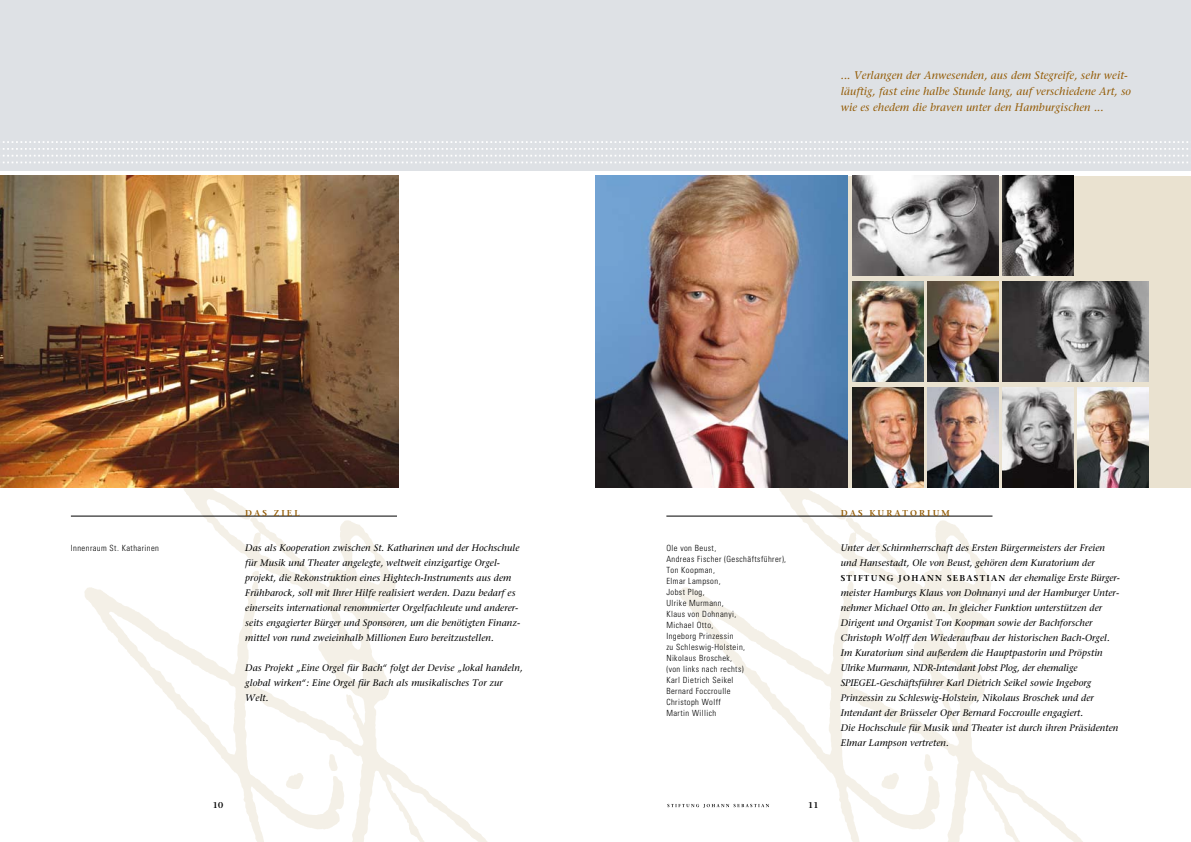
<style>
.page{position:relative;width:1191px;height:842px;background:#fff}
.page>*{position:absolute;margin:0;border:0;box-sizing:border-box;transform-origin:0 0}
.t1{font:italic 11px/16px "Stone Serif";letter-spacing:.01em;color:#945c06}
.t2{font:italic 9.5px/15px "Stone Serif";letter-spacing:.01em;color:#000}
.t3{font:300 condensed 8.5px/11px "Univers LT";letter-spacing:.05em;color:#000}
.t4{font:600 8.5px "Stone Serif";color:#000}
.t5{font:600 8.5px "Stone Serif";letter-spacing:.25em;color:#945c06}
</style>
<div class="page">
<svg style="left:679px;top:488px;width:404px;height:354px"></svg>
<svg style="left:84px;top:488px;width:403px;height:354px"></svg>
<svg style="left:0;top:170px;width:1191px;height:6px"></svg>
<div style="left:595px;top:176px;width:596px;height:312px;background:#eae2d0"></div>
<div style="left:0;top:0;width:595px;height:170px;background:#dee1e5"></div>
<hr style="left:71px;top:516px;width:326px;height:1px;background:#000">
<img style="left:0;top:176px;width:399px;height:312px">
<div style="left:595px;top:0;width:596px;height:170px;background:#dee1e5"></div>
<hr style="left:666px;top:516px;width:326px;height:1px;background:#000">
<img style="left:1002px;top:282px;width:146px;height:100px">
<img style="left:852px;top:176px;width:146px;height:100px">
<img style="left:595px;top:176px;width:252px;height:312px">
<img style="left:927px;top:387px;width:71px;height:101px">
<img style="left:852px;top:387px;width:71px;height:101px">
<img style="left:927px;top:282px;width:71px;height:100px">
<img style="left:852px;top:282px;width:71px;height:100px">
<img style="left:1002px;top:176px;width:71px;height:100px">
<img style="left:1002px;top:387px;width:71px;height:101px">
<img style="left:1077px;top:387px;width:71px;height:101px">
<svg style="left:3px;top:141px;width:1185px;height:22px"></svg>
<svg style="left:667px;top:804px;width:102px;height:4px"></svg>
<p class="t1" style="left:840px;top:68px;width:292px">... Verlangen der Anwesenden, aus dem Stegreife, sehr weit&shy;läuftig, fast eine halbe Stunde lang, auf verschiedene Art, so wie es ehedem die braven unter den Hamburgischen ...</p>
<p class="t3" style="left:71px;top:542px;width:90px">Innenraum St. Katharinen</p>
<p class="t5" style="left:245px;top:508px;width:56px">DAS ZIEL</p>
<p class="t2" style="left:245px;top:541px;width:276px">Das als Kooperation zwischen St. Katharinen und der Hochschule für Musik und Theater angelegte, weltweit einzigartige Orgel&shy;projekt, die Rekonstruktion eines Hightech-Instruments aus dem Frühbarock, soll mit Ihrer Hilfe realisiert werden. Dazu bedarf es einerseits international renommierter Orgelfachleute und anderer&shy;seits engagierter Bürger und Sponsoren, um die benötigten Finanz&shy;mittel von rund zweieinhalb Millionen Euro bereitzustellen.</p>
<p class="t2" style="left:245px;top:661px;width:279px">Das Projekt „Eine Orgel für Bach“ folgt der Devise „lokal handeln, global wirken“: Eine Orgel für Bach als musikalisches Tor zur<br>Welt.</p>
<p class="t3" style="left:666px;top:542px;width:121px">Ole von Beust,<br>Andreas Fischer (Geschäftsführer),<br>Ton Koopman,<br>Elmar Lampson,<br>Jobst Plog,<br>Ulrike Murmann,<br>Klaus von Dohnanyi,<br>Michael Otto,<br>Ingeborg Prinzessin<br>zu Schleswig-Holstein,<br>Nikolaus Broschek,<br>(von links nach rechts)<br>Karl Dietrich Seikel<br>Bernard Foccroulle<br>Christoph Wolff<br>Martin Willich</p>
<p class="t4" style="left:213px;top:799px;width:12px">10</p>
<p class="t4" style="left:808px;top:799px;width:12px">11</p>
<p class="t5" style="left:840px;top:508px;width:111px">DAS KURATORIUM</p>
<p class="t2" style="left:840px;top:541px;width:266px">Unter der Schirmherrschaft des Ersten Bürgermeisters der Freien und Hansestadt, Ole von Beust, gehören dem Kuratorium der</p>
<p class="t4" style="left:840px;top:573px;width:8px">STIFTUNG</p>
<p class="t4" style="left:898px;top:573px;width:30px">JO HANN</p>
<p class="t4" style="left:947px;top:573px;width:8px">SEBASTIAN</p>
<p class="t2" style="left:840px;top:571px;width:281px;text-indent:169px">der ehemalige Erste Bürger&shy;meister Hamburgs Klaus von Dohnanyi und der Hamburger Unter&shy;nehmer Michael Otto an. In gleicher Funktion unterstützen der Dirigent und Organist Ton Koopman sowie der Bachforscher Christoph Wolff den Wiederaufbau der historischen Bach-Orgel.<br>Im Kuratorium sind außerdem die Hauptpastorin und Pröpstin Ulrike Murmann, NDR-Intendant Jobst Plog, der ehemalige SPIEGEL-Geschäftsführer Karl Dietrich Seikel sowie Ingeborg Prinzessin zu Schleswig-Holstein, Nikolaus Broschek und der Intendant der Brüsseler Oper Bernard Foccroulle engagiert.<br>Die Hochschule für Musik und Theater ist durch ihren Präsidenten Elmar Lampson vertreten.</p>
</div>
